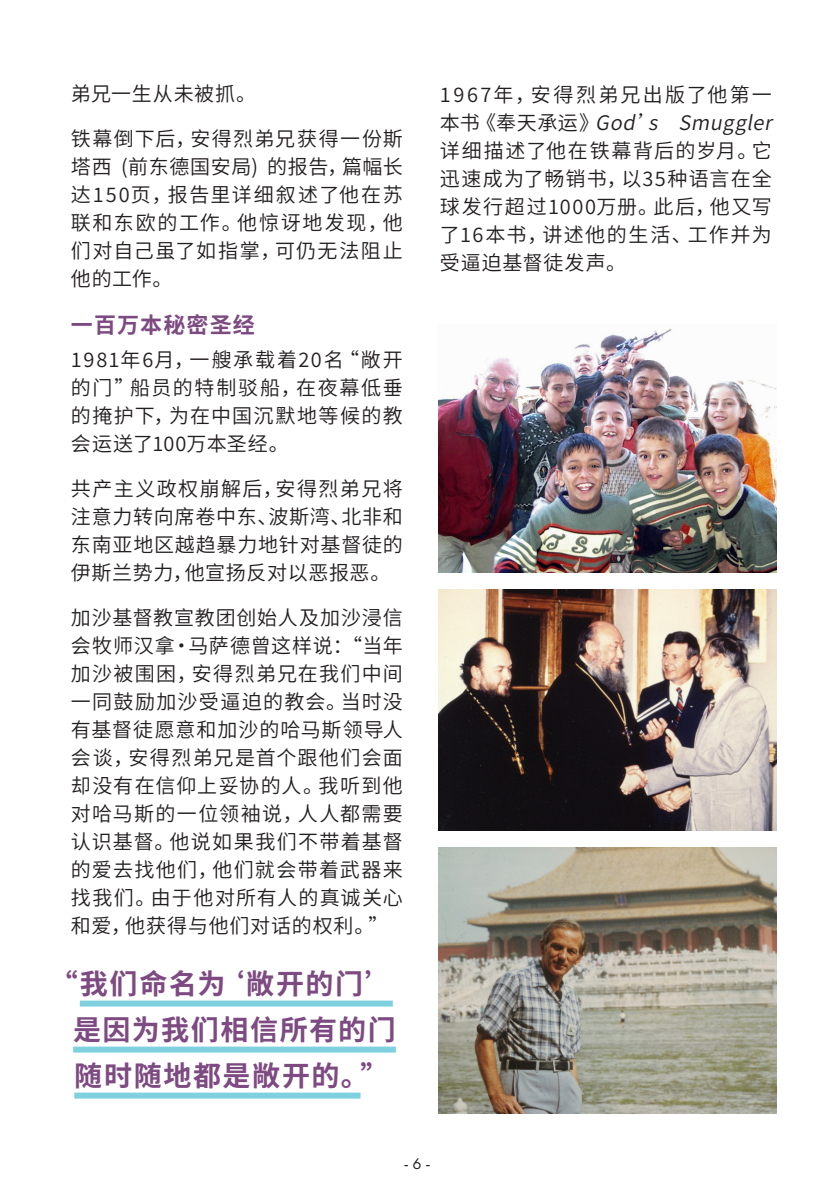
<style>
.page{position:relative;width:840px;height:1191px;background:#fff}
.page>*{position:absolute;margin:0;border:0;box-sizing:border-box;transform-origin:0 0}
.Pull_Quote{font:700 28px/46px "Source Han Sans SC";letter-spacing:.055em;color:#7d4a82;text-align:justify}
.Subtitle{font:700 22px "Source Han Sans SC";letter-spacing:.05em;color:#7d4a82}
.Body_Copy{font:20px/28px "Source Han Sans SC";letter-spacing:.055em;color:#231f20;text-align:justify}
.Body_Copy-2{font:20px/28px "Source Han Sans SC";letter-spacing:.075em;color:#231f20}
.t1{font:16px "Futura PT";color:#231f20}
.s1{font-style:italic}
</style>
<div class="page">
<div style="left:80px;top:1000px;width:312px;height:6px;background:#7fd1e0"></div>
<div style="left:73px;top:1046px;width:322px;height:6px;background:#7fd1e0"></div>
<div style="left:74px;top:1092px;width:286px;height:6px;background:#7fd1e0"></div>
<img style="left:438px;top:328px;width:337px;height:245px">
<img style="left:438px;top:590px;width:337px;height:241px">
<img style="left:438px;top:847px;width:337px;height:266px">
<p class="Body_Copy" style="left:71px;top:80px;width:186px">弟兄一生从未被抓。</p>
<p class="Body_Copy" style="left:71px;top:125px;width:333px">铁幕倒下后，安得烈弟兄获得一份斯塔西 (前东德国安局) 的报告，篇幅长达150页，报告里详细叙述了他在苏联和东欧的工作。他惊讶地发现，他们对自己虽了如指掌，可仍无法阻止他的工作。</p>
<p class="Subtitle" style="left:71px;top:312px;width:185px">一百万本秘密圣经</p>
<p class="Body_Copy" style="left:71px;top:346px;width:333px">1981年6月，一艘承载着20名“敞开的门”船员的特制驳船，在夜幕低垂的掩护下，为在中国沉默地等候的教会运送了100万本圣经。</p>
<p class="Body_Copy" style="left:71px;top:475px;width:333px">共产主义政权崩解后，安得烈弟兄将注意力转向席卷中东、波斯湾、北非和东南亚地区越趋暴力地针对基督徒的伊斯兰势力，他宣扬反对以恶报恶。</p>
<p class="Body_Copy" style="left:71px;top:604px;width:333px">加沙基督教宣教团创始人及加沙浸信会牧师汉拿·马萨德曾这样说：“当年加沙被围困，安得烈弟兄在我们中间一同鼓励加沙受逼迫的教会。当时没有基督徒愿意和加沙的哈马斯领导人会谈，安得烈弟兄是首个跟他们会面却没有在信仰上妥协的人。我听到他对哈马斯的一位领袖说，人人都需要认识基督。他说如果我们不带着基督的爱去找他们，他们就会带着武器来找我们。由于他对所有人的真诚关心和爱，他获得与他们对话的权利。”</p>
<p class="Pull_Quote" style="left:73px;top:961px;width:324px;text-indent:-23px">“我们命名为‘敞开的门’是因为我们相信所有的门随时随地都是敞开的。”</p>
<p class="Body_Copy-2" style="left:439px;top:81px;width:343px">1967年，安得烈弟兄出版了他第一本书《奉天承运》 <span class="s1">God’s Smuggler</span>详细描述了他在铁幕背后的岁月。它迅速成为了畅销书，以35种语言在全球发行超过1000万册。此后，他又写了16本书，讲述他的生活、工作并为受逼迫基督徒发声。</p>
<p class="t1" style="left:403px;top:1154px;width:28px">- 6 -</p>
</div>
